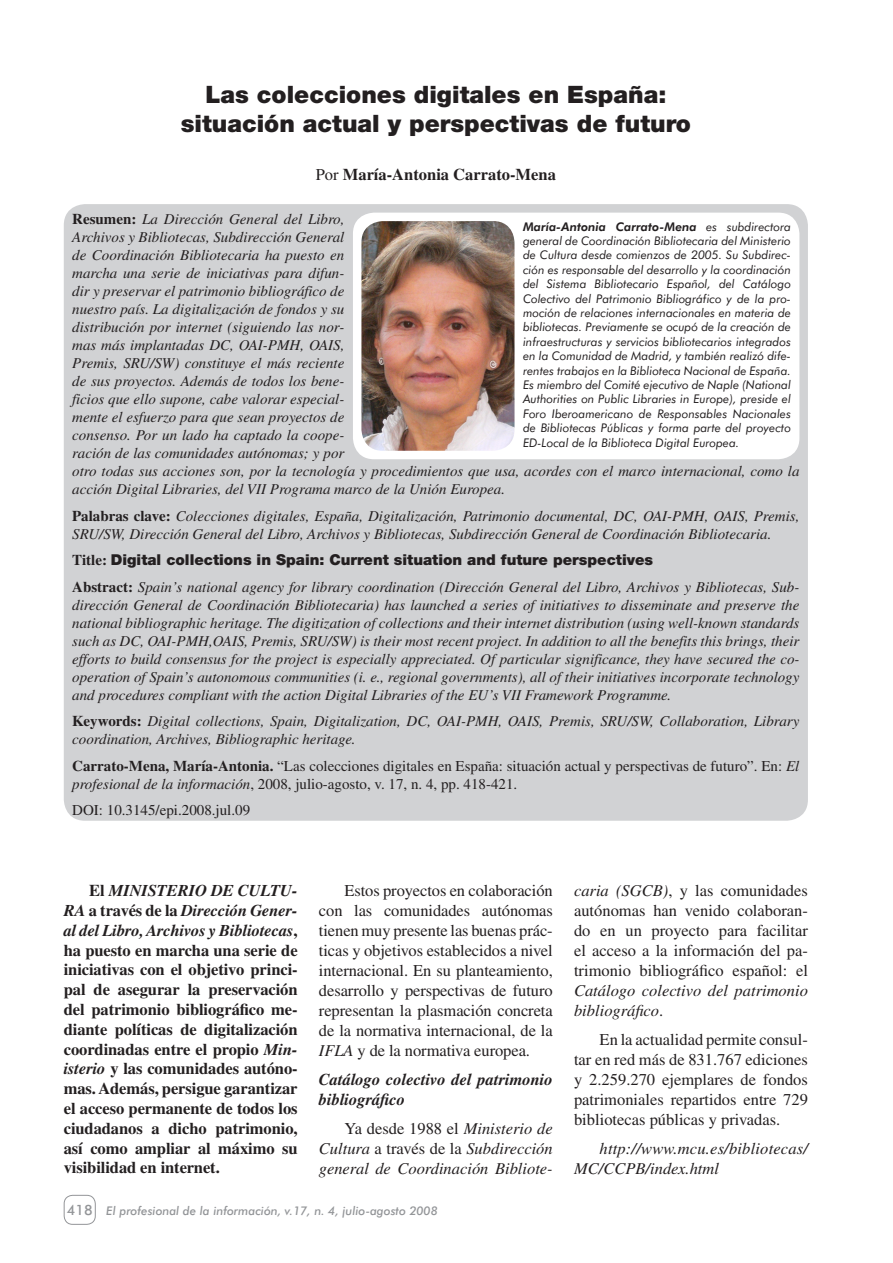
<style>
.page{position:relative;width:893px;height:1263px;background:#fff}
.page>*{position:absolute;margin:0;border:0;box-sizing:border-box;transform-origin:0 0}
.t1{font:900 24px/28.8px "Helvetica Neue";color:#231f20;text-align:center}
.t2{font:16.5px/20px "Times";color:#231f20;text-align:justify}
.t3{font:700 16.5px/19.8px "Times";letter-spacing:-.005em;color:#231f20;text-align:justify}
.t4{font:italic 16.5px/20px "Times";color:#231f20}
.t5{font:italic 700 16.5px/20px "Times";color:#231f20}
.t6{font:italic 15px/18px "Times";color:#231f20}
.t7{font:15px/18px "Times";color:#231f20}
.t8{font:900 15px "Helvetica Neue";color:#231f20}
.t9{font:500 14.25px "Futura BT";color:#939598}
.t10{font:italic 12px/14.4px "Futura BT";color:#231f20;text-align:justify}
.t11{font:italic 500 12px "Futura BT";color:#939598}
.s1{font-weight:400}
.s2{font-weight:700;font-style:normal}
.s3{font-family:"Times";font-weight:700}
.s4{font-weight:700}
.s5{font-style:italic}
.s6{font-weight:800}
.s7{font-style:normal}
</style>
<div class="page">
<div style="left:64px;top:1195px;width:32px;height:30px;border:1px solid #939598;border-radius:9px"></div>
<div style="left:64px;top:204px;width:744px;height:617px;background:#d1d2d4;border-radius:21px"></div>
<div style="left:353px;top:213px;width:446px;height:246px;background:#fff;border-radius:21px"></div>
<img style="left:361px;top:221px;width:153px;height:230px;border-radius:21px">
<h1 class="t1" style="left:181px;top:80px;width:512px">Las colecciones digitales en España: situación actual y perspectivas de futuro</h1>
<p class="t3" style="left:316px;top:165px;width:242px"><span class="s1">Por</span> María-Antonia Carrato-Mena</p>
<p class="t6" style="left:72px;top:210px;width:729px"><span class="s2">Resumen:</span> La Dirección General del Libro,<br>Archivos y Bibliotecas, Subdirección General<br>de Coordinación Bibliotecaria ha puesto en<br>marcha una serie de iniciativas para difun-<br>dir y preservar el patrimonio bibliográfico de<br>nuestro país. La digitalización de fondos y su<br>distribución por internet (siguiendo las nor-<br>mas más implantadas DC, OAI-PMH, OAIS,<br>Premis, SRU/SW) constituye el más reciente<br>de sus proyectos. Además de todos los bene-<br>ficios que ello supone, cabe valorar especial-<br>mente el esfuerzo para que sean proyectos de<br>consenso. Por un lado ha captado la coope-<br>ración de las comunidades autónomas; y por<br>otro todas sus acciones son, por la tecnología y procedimientos que usa, acordes con el marco internacional, como la acción Digital Libraries, del VII Programa marco de la Unión Europea.</p>
<p class="t6" style="left:72px;top:507px;width:729px"><span class="s2">Palabras clave:</span> Colecciones digitales, España, Digitalización, Patrimonio documental, DC, OAI-PMH, OAIS, Premis,<br>SRU/SW, Dirección General del Libro, Archivos y Bibliotecas, Subdirección General de Coordinación Bibliotecaria.</p>
<p class="t8" style="left:72px;top:551px;width:582px"><span class="s3">Title:</span> Digital collections in Spain: Current situation and future perspectives</p>
<p class="t6" style="left:72px;top:578px;width:729px;text-align:justify"><span class="s2">Abstract:</span> Spain’s national agency for library coordination (Dirección General del Libro, Archivos y Bibliotecas, Sub&shy;dirección General de Coordinación Bibliotecaria) has launched a series of initiatives to disseminate and preserve the national bibliographic heritage. The digitization of collections and their internet distribution (using well-known standards such as DC, OAI-PMH,OAIS, Premis, SRU/SW) is their most recent project. In addition to all the benefits this brings, their efforts to build consensus for the project is especially appreciated. Of particular significance, they have secured the co&shy;operation of Spain’s autonomous communities (i. e., regional governments), all of their initiatives incorporate technology and procedures compliant with the action Digital Libraries of the EU’s VII Framework Programme.</p>
<p class="t6" style="left:72px;top:712px;width:729px"><span class="s2">Keywords:</span> Digital collections, Spain, Digitalization, DC, OAI-PMH, OAIS, Premis, SRU/SW, Collaboration, Library coordination, Archives, Bibliographic heritage.</p>
<p class="t7" style="left:72px;top:757px;width:729px"><span class="s4">Carrato-Mena, María-Antonia.</span> “Las colecciones digitales en España: situación actual y perspectivas de futuro”. En: <span class="s5">El profesional de la información</span>, 2008, julio-agosto, v. 17, n. 4, pp. 418-421.</p>
<p class="t7" style="left:72px;top:801px;width:179px">DOI: 10.3145/epi.2008.jul.09</p>
<p class="t10" style="left:523px;top:219px;width:269px"><span class="s6">María-Antonia Carrato-Mena</span> es subdirectora general de Coordinación Bibliotecaria del Ministerio de Cultura desde comienzos de 2005. Su Subdirec&shy;ción es responsable del desarrollo y la coordinación del Sistema Bibliotecario Español, del Catálogo Colectivo del Patrimonio Bibliográfico y de la pro&shy;moción de relaciones internacionales en materia de bibliotecas. Previamente se ocupó de la creación de infraestructuras y servicios bibliotecarios integrados en la Comunidad de Madrid, y también realizó dife&shy;rentes trabajos en la Biblioteca Nacional de España.<br>Es miembro del Comité ejecutivo de Naple (National Authorities on Public Libraries in Europe), preside el Foro Iberoamericano de Responsables Nacionales de Bibliotecas Públicas y forma parte del proyecto ED-Local de la Biblioteca Digital Europea.</p>
<p class="t3" style="left:64px;top:880px;width:235px;text-indent:26px">El <span class="s5">MINISTERIO DE CULTU-RA</span> a través de la <span class="s5">Dirección Gener&shy;al del Libro, Archivos y Bibliotecas</span>, ha puesto en marcha una serie de iniciativas con el objetivo princi&shy;pal de asegurar la preservación del patrimonio bibliográfico me&shy;diante políticas de digitalización coordinadas entre el propio <span class="s5">Min&shy;isterio</span> y las comunidades autóno&shy;mas. Además, persigue garantizar el acceso permanente de todos los ciudadanos a dicho patrimonio, así como ampliar al máximo su visibilidad en internet.</p>
<p class="t2" style="left:319px;top:880px;width:235px;text-indent:26px">Estos proyectos en colaboración con las comunidades autónomas tienen muy presente las buenas prác&shy;ticas y objetivos establecidos a nivel internacional. En su planteamiento, desarrollo y perspectivas de futuro representan la plasmación concreta de la normativa internacional, de la <span class="s5">IFLA</span> y de la normativa europea.</p>
<p class="t5" style="left:319px;top:1069px;width:235px">Catálogo colectivo del patrimonio bibliográfico</p>
<p class="t4" style="left:319px;top:1119px;width:235px;text-align:justify;text-indent:26px"><span class="s7">Ya desde 1988 el</span> Ministerio de Cultura <span class="s7">a través de la</span> Subdirección general de Coordinación Bibliote-</p>
<p class="t9" style="left:67px;top:1201px;width:27px">418</p>
<p class="t11" style="left:106px;top:1203px;width:333px">El profesional de la información, v.17, n. 4, julio-agosto 2008</p>
<p class="t2" style="left:574px;top:880px;width:235px"><span class="s5">caria (SGCB)</span>, y las comunidades autónomas han venido colaboran&shy;do en un proyecto para facilitar el acceso a la información del pa&shy;trimonio bibliográfico español: el</p>
<p class="t4" style="left:574px;top:980px;width:235px">Catálogo colectivo del patrimonio bibliográfico<span class="s7">.</span></p>
<p class="t2" style="left:574px;top:1029px;width:235px;text-indent:26px">En la actualidad permite consul&shy;tar en red más de 831.767 ediciones y 2.259.270 ejemplares de fondos patrimoniales repartidos entre 729 bibliotecas públicas y privadas.</p>
<p class="t4" style="left:574px;top:1139px;width:235px;text-indent:26px">http://www.mcu.es/bibliotecas/<br>MC/CCPB/index.html</p>
</div>
